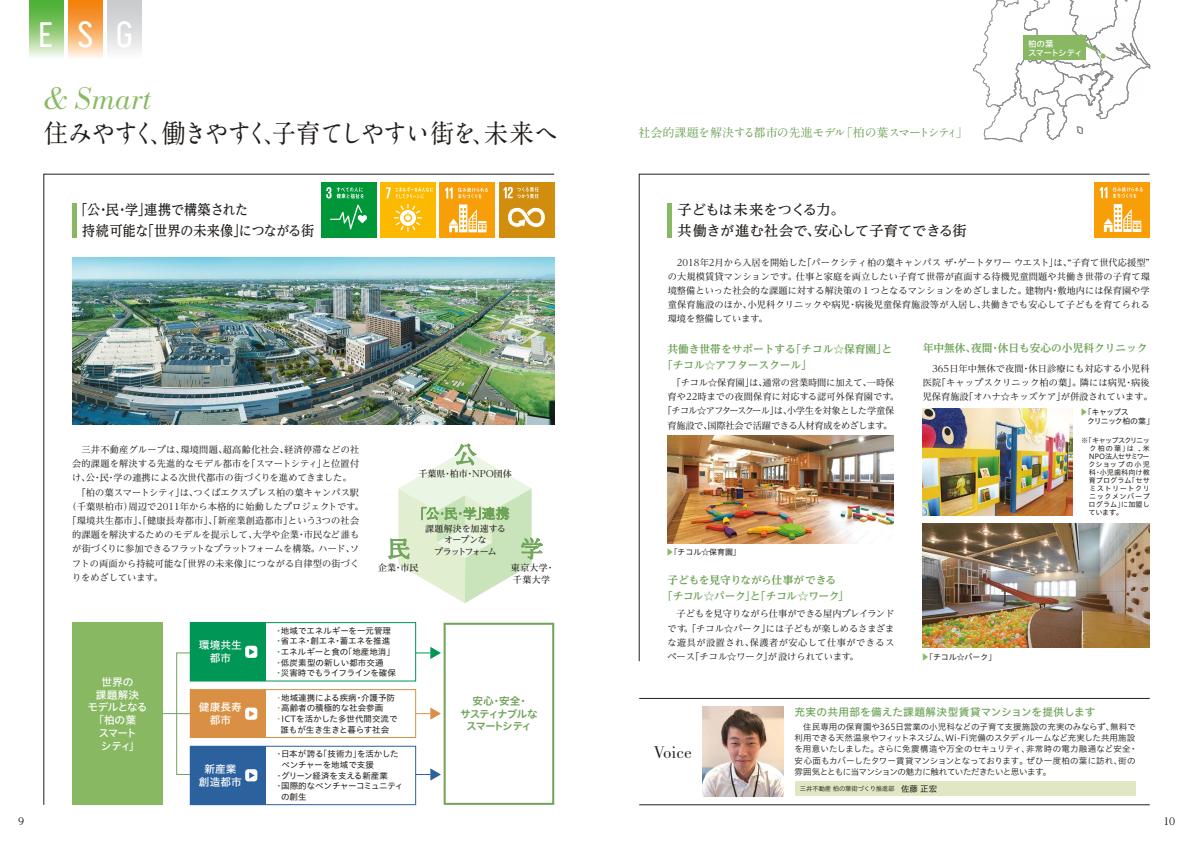
<style>
.page{position:relative;width:1191px;height:842px;background:#fff}
.page>*{position:absolute;margin:0;border:0;box-sizing:border-box;transform-origin:0 0}
.t1{font:italic 31px "Ro Bodoni";color:#88b862}
.t2{font:700 26px "A1 Mincho Std";letter-spacing:-.07em;color:#211d1a;scale:.93 1}
.t3{font:700 23.1px "A1 Mincho Std";color:#6ea358}
.t4{font:17px "Ro Bodoni";letter-spacing:-.005em;color:#211d1a}
.t5{font:500 14.2px/21px "UD Reimin Pr 6";letter-spacing:-.005em;color:#211d1a;scale:.92 1}
.t6{font:500 14.2px/21px "UD Reimin Pr 6";letter-spacing:-.005em;color:#211d1a}
.t7{font:700 12px "A1 Mincho Std";letter-spacing:-.025em;color:#6ea358}
.t8{font:700 10.7px/16px "UD Reimin Pr 6";color:#6ea358}
.t9{font:700 10.7px/16px "UD Reimin Pr 6";letter-spacing:-.025em;color:#6ea358}
.t10{font:10.7px "Hiragino UD Sans Std W5";letter-spacing:.01em;color:#6ea358}
.t11{font:10.7px/12.7px "Hiragino UD Sans Std W5";letter-spacing:-.03em;color:#fff;text-align:center}
.t12{font:10.7px/12.7px "Hiragino UD Sans Std W6";letter-spacing:-.11em;color:#6ea358;text-align:center}
.t13{font:10.7px/12.7px "Hiragino UD Sans Std W5";color:#fff;text-align:center}
.t14{font:9.9px "UD Reimin Pr 6";color:#211d1a}
.t15{font:9.2px/14.2px "Reim Pr 6";letter-spacing:.01em;color:#211d1a;text-align:justify}
.t16{font:9.2px/14.2px "Reim Pr 6";letter-spacing:-.015em;color:#211d1a;text-align:center}
.t17{font:500 8.9px/11.2px "Reim Pr 6";letter-spacing:-.045em;color:#211d1a;text-align:center}
.t18{font:500 8.9px "Reim Pr 6";color:#211d1a}
.t19{font:500 8.9px/12px "Reim Pr 6";letter-spacing:.06em;color:#211d1a}
.t20{font:8.5px/11.4px "Hiragino UD Sans Std W3";letter-spacing:-.015em;color:#211d1a}
.t21{font:8.5px/10.7px "Hiragino UD Sans Std W4";color:#211d1a}
.t22{font:8.5px "Hiragino UD Sans Std W4";letter-spacing:-.03em;color:#211d1a}
.t23{font:8.5px/9.2px "Hiragino UD Sans Std W5";letter-spacing:-.09em;color:#fff}
.t24{font:7.9px "Hiragino UD Sans Std W4";color:#211d1a}
.t25{font:7.9px/9px "Hiragino UD Sans Std W4";letter-spacing:-.09em;color:#211d1a}
.t26{font:7.1px "Hiragino UD Sans Std W4";letter-spacing:.01em;color:#211d1a}
.t27{font:7.1px "Hiragino UD Sans Std W4";letter-spacing:.075em;color:#211d1a}
.t28{font:7.1px "Hiragino UD Sans Std W4";letter-spacing:-.105em;color:#211d1a}
.t29{font:7.1px "Hiragino UD Sans Std W4";letter-spacing:-.06em;color:#211d1a}
.t30{font:7.1px "Hiragino UD Sans Std W4";letter-spacing:.145em;color:#211d1a}
.t31{font:6.4px "Hiragino UD Sans Std W3";letter-spacing:-.025em;color:#211d1a}
.s1{font-family:"Koz Go Pr 6 N";color:#88b862}
.s2{color:#009655}
.s3{color:#d99044}
.s4{color:#2b629e}
.s5{font-family:"Hiragino UD Sans Std W4";font-size:8.5px}
</style>
<div class="page">
<img style="left:43px;top:174px;width:512px;height:631px">
<div style="left:499px;top:182px;width:55px;height:56px;background:#d18e0e"></div>
<svg style="left:508px;top:208px;width:36px;height:19px"></svg>
<svg style="left:503px;top:187px;width:36px;height:11px"></svg>
<div style="left:380px;top:183px;width:55px;height:55px;background:#fcb900"></div>
<svg style="left:386px;top:187px;width:47px;height:45px"></svg>
<div style="left:321px;top:183px;width:55px;height:55px;background:#009739"></div>
<svg style="left:330px;top:205px;width:37px;height:24px"></svg>
<svg style="left:326px;top:187px;width:38px;height:11px"></svg>
<hr style="left:72px;top:203px;width:4px;height:35px;background:#88b862">
<svg style="left:638px;top:174px;width:512px;height:488px"></svg>
<div style="left:667px;top:203px;width:5px;height:35px;background:#88b862"></div>
<svg style="left:973px;top:0;width:177px;height:142px"></svg>
<img style="left:667px;top:435px;width:227px;height:108px">
<img style="left:922px;top:408px;width:150px;height:107px">
<img style="left:922px;top:524px;width:227px;height:124px">
<div style="left:440px;top:183px;width:55px;height:55px;background:#f79e08"></div>
<svg style="left:445px;top:187px;width:43px;height:45px"></svg>
<svg style="left:389px;top:444px;width:153px;height:159px"></svg>
<div style="left:72px;top:623px;width:91px;height:182px;background:#88b862"></div>
<div style="left:190px;top:622px;width:226px;height:59px;border:1px solid #009655"></div>
<div style="left:190px;top:689px;width:226px;height:49px;border:1px solid #d99044"></div>
<svg style="left:415px;top:623px;width:139px;height:182px"></svg>
<div style="left:245px;top:646px;width:12px;height:12px;background:#fff;border-radius:3px"></div>
<svg style="left:249px;top:649px;width:6px;height:6px"></svg>
<div style="left:190px;top:746px;width:76px;height:59px;background:#2b629e"></div>
<div style="left:245px;top:769px;width:12px;height:12px;background:#fff;border-radius:3px"></div>
<svg style="left:249px;top:772px;width:6px;height:6px"></svg>
<div style="left:190px;top:746px;width:226px;height:59px;border:1px solid #2b629e"></div>
<svg style="left:29px;top:0;width:34px;height:57px;background:#8ecb7a"></svg>
<svg style="left:69px;top:0;width:33px;height:58px;background:#f7ad62"></svg>
<div style="left:107px;top:0;width:34px;height:59px;background:linear-gradient(to bottom,#c3c5c6,#f8f9f9)"></div>
<div style="left:794px;top:782px;width:341px;height:14px;background:#e1e7c2"></div>
<hr style="left:639px;top:804px;width:510px;height:1px;background:#211d1a">
<hr style="left:639px;top:698px;width:510px;height:1px;background:#211d1a">
<img style="left:702px;top:707px;width:81px;height:89px">
<svg style="left:40px;top:22px;width:12px;height:25px"></svg>
<svg style="left:79px;top:21px;width:13px;height:27px"></svg>
<svg style="left:118px;top:21px;width:13px;height:27px"></svg>
<h1 class="t1" style="left:43px;top:81px;width:110px">&amp; Smart</h1>
<h2 class="t2" style="left:44px;top:112px;width:555px">住みやすく、働きやすく、子育てしやすい街を、未来へ</h2>
<h3 class="t7" style="left:638px;top:122px;width:331px">社会的課題を解決する都市の先進モデル「柏の葉スマートシティ」</h3>
<p class="t23" style="left:1028px;top:38px;width:56px">柏の葉<br>スマートシティ</p>
<p class="t14" style="left:18px;top:813px;width:8px">9</p>
<h3 class="t5" style="left:82px;top:199px;width:253px;text-indent:-8px">「公・民・学」連携で構築された<br>持続可能な「世界の未来像」につながる街</h3>
<h3 class="t6" style="left:677px;top:199px;width:291px">子どもは未来をつくる力。<br>共働きが進む社会で、安心して子育てできる街</h3>
<p class="t15" style="left:667px;top:255px;width:483px">　2018年2月から入居を開始した「パークシティ柏の葉キャンパス ザ・ゲートタワー ウエスト」は、“子育て世代応援型”の大規模賃貸マンションです。仕事と家庭を両立したい子育て世帯が直面する待機児童問題や共働き世帯の子育て環境整備といった社会的な課題に対する解決策の１つとなるマンションをめざしました。建物内・敷地内には保育園や学童保育施設のほか、小児科クリニックや病児・病後児童保育施設等が入居し、共働きでも安心して子どもを育てられる環境を整備しています。</p>
<p class="t8" style="left:662px;top:340px;width:232px;text-indent:5px">共働き世帯をサポートする「チコル☆保育園」と「チコル☆アフタースクール」</p>
<p class="t16" style="left:662px;top:375px;width:238px">　「チコル☆保育園」は、通常の営業時間に加えて、一時保育や22時までの夜間保育に対応する認可外保育園です。「チコル☆アフタースクール」は、小学生を対象とした学童保育施設で、国際社会で活躍できる人材育成をめざします。</p>
<p class="t8" style="left:922px;top:340px;width:226px">年中無休、夜間・休日も安心の小児科クリニック</p>
<p class="t15" style="left:922px;top:361px;width:231px;text-align:left">　365日年中無休で夜間・休日診療にも対応する小児科医院「キャップスクリニック柏の葉」。隣には病児・病後児保育施設「オハナ☆キッズケア」が併設されています。</p>
<p class="t25" style="left:1087px;top:407px;width:69px;text-indent:-7px"><span class="s1">▶</span>「キャップス<br>クリニック柏の葉」</p>
<p class="t28" style="left:1081px;top:434px;width:70px">※「キャップスクリニッ</p>
<p class="t26" style="left:1081px;top:442px;width:70px">　ク柏の葉」は、米</p>
<p class="t29" style="left:1088px;top:450px;width:62px">NPO法人セサミワー</p>
<p class="t30" style="left:1088px;top:458px;width:63px">クショップの小児</p>
<p class="t26" style="left:1089px;top:466px;width:62px">科・小児歯科向け教</p>
<p class="t26" style="left:1081px;top:474px;width:70px">　育プログラム「セサ</p>
<p class="t27" style="left:1081px;top:482px;width:70px">　ミストリートクリ</p>
<p class="t27" style="left:1081px;top:490px;width:70px">　ニックメンバープ</p>
<p class="t26" style="left:1081px;top:498px;width:70px">　ログラム」に加盟し</p>
<p class="t26" style="left:1081px;top:506px;width:43px">　ています。</p>
<h3 class="t3" style="left:454px;top:436px;width:25px">公</h3>
<p class="t15" style="left:72px;top:442px;width:289px">　三井不動産グループは、環境問題、超高齢化社会、経済停滞などの社</p>
<p class="t15" style="left:72px;top:456px;width:289px">会的課題を解決する先進的なモデル都市を「スマートシティ」と位置付</p>
<p class="t15" style="left:72px;top:471px;width:281px">け、公・民・学の連携による次世代都市の街づくりを進めてきました。</p>
<p class="t15" style="left:72px;top:485px;width:288px">　「柏の葉スマートシティ」は、つくばエクスプレス柏の葉キャンパス駅</p>
<p class="t15" style="left:67px;top:499px;width:298px">（千葉県柏市）周辺で2011年から本格的に始動したプロジェクトです。</p>
<p class="t15" style="left:67px;top:513px;width:293px">「環境共生都市」、「健康長寿都市」、「新産業創造都市」という3つの社会</p>
<p class="t15" style="left:72px;top:527px;width:289px">的課題を解決するためのモデルを提示して、大学や企業・市民など誰も</p>
<p class="t16" style="left:72px;top:542px;width:288px">が街づくりに参加できるフラットなプラットフォームを構築。ハード、ソ</p>
<p class="t15" style="left:72px;top:556px;width:289px">フトの両面から持続可能な「世界の未来像」につながる自律型の街づく</p>
<p class="t15" style="left:72px;top:570px;width:92px">りをめざしています。</p>
<p class="t9" style="left:662px;top:572px;width:188px;text-indent:5px">子どもを見守りながら仕事ができる「チコル☆パーク」と「チコル☆ワーク」</p>
<p class="t15" style="left:667px;top:607px;width:229px">　子どもを見守りながら仕事ができる屋内プレイランドです。「チコル☆パーク」には子どもが楽しめるさまざまな遊具が設置され、保護者が安心して仕事ができるスペース「チコル☆ワーク」が設けられています。</p>
<p class="t18" style="left:418px;top:466px;width:95px">千葉県・柏市・NPO団体</p>
<p class="t17" style="left:425px;top:523px;width:82px">課題解決を加速するオープンな<br>プラットフォーム</p>
<h3 class="t3" style="left:520px;top:530px;width:25px">学</h3>
<h3 class="t3" style="left:387px;top:530px;width:25px">民</h3>
<p class="t24" style="left:666px;top:546px;width:77px"><span class="s1">▶</span>「チコル☆保育園」</p>
<p class="t18" style="left:378px;top:560px;width:42px">企業・市民</p>
<p class="t19" style="left:511px;top:561px;width:45px">東京大学・千葉大学</p>
<p class="t21" style="left:274px;top:625px;width:123px"><span class="s2">・</span>地域でエネルギーを一元管理<span class="s2">・</span>省エネ・創エネ・蓄エネを推進<span class="s2">・</span>エネルギーと食の「地産地消」<span class="s2">・</span>低炭素型の新しい都市交通<br><span class="s2">・</span>災害時でもライフラインを確保</p>
<p class="t13" style="left:199px;top:638px;width:44px">環境共生都市</p>
<p class="t24" style="left:921px;top:651px;width:77px"><span class="s1">▶</span>「チコル☆パーク」</p>
<p class="t11" style="left:87px;top:675px;width:62px">世界の<br>課題解決<br>モデルとなる「柏の葉<br>スマート<br>シティ」</p>
<p class="t21" style="left:277px;top:692px;width:120px"><span class="s3">･</span>地域連携による疾病・介護予防</p>
<p class="t21" style="left:277px;top:702px;width:108px"><span class="s3">･</span>高齢者の積極的な社会参画</p>
<p class="t21" style="left:277px;top:713px;width:122px"><span class="s3">･</span>ICTを活かした多世代間交流で</p>
<p class="t21" style="left:280px;top:724px;width:110px">誰もが生き生きと暮らす社会</p>
<p class="t12" style="left:460px;top:694px;width:79px">安心・安全・<br>サスティナブルなスマートシティ</p>
<p class="t13" style="left:199px;top:700px;width:44px">健康長寿都市</p>
<p class="t10" style="left:794px;top:704px;width:302px">充実の共用部を備えた課題解決型賃貸マンションを提供します</p>
<p class="t20" style="left:794px;top:720px;width:345px;text-indent:9px">住民専用の保育園や365日営業の小児科などの子育て支援施設の充実のみならず、無料で利用できる天然温泉やフィットネスジム、Wi-Fi完備のスタディルームなど充実した共用施設を用意いたしました。さらに免震構造や万全のセキュリティ、非常時の電力融通など安全・安心面もカバーしたタワー賃貸マンションとなっております。ぜひ一度柏の葉に訪れ、街の雰囲気とともに当マンションの魅力に触れていただきたいと思います。</p>
<h3 class="t4" style="left:654px;top:742px;width:39px">Voice</h3>
<p class="t21" style="left:275px;top:748px;width:125px"><span class="s4">・</span>日本が誇る「技術力」を活かした</p>
<p class="t21" style="left:281px;top:759px;width:94px">ベンチャーを地域で支援</p>
<p class="t21" style="left:275px;top:769px;width:115px"><span class="s4">・</span>グリーン経済を支える新産業</p>
<p class="t22" style="left:275px;top:780px;width:130px"><span class="s4">・</span>国際的なベンチャーコミュニティ</p>
<p class="t21" style="left:281px;top:791px;width:27px">の創生</p>
<p class="t13" style="left:199px;top:762px;width:44px">新産業創造都市</p>
<p class="t31" style="left:800px;top:784px;width:139px">三井不動産 柏の葉街づくり推進部　<span class="s5">佐藤 正宏</span></p>
<p class="t14" style="left:1163px;top:813px;width:13px">10</p>
</div>
